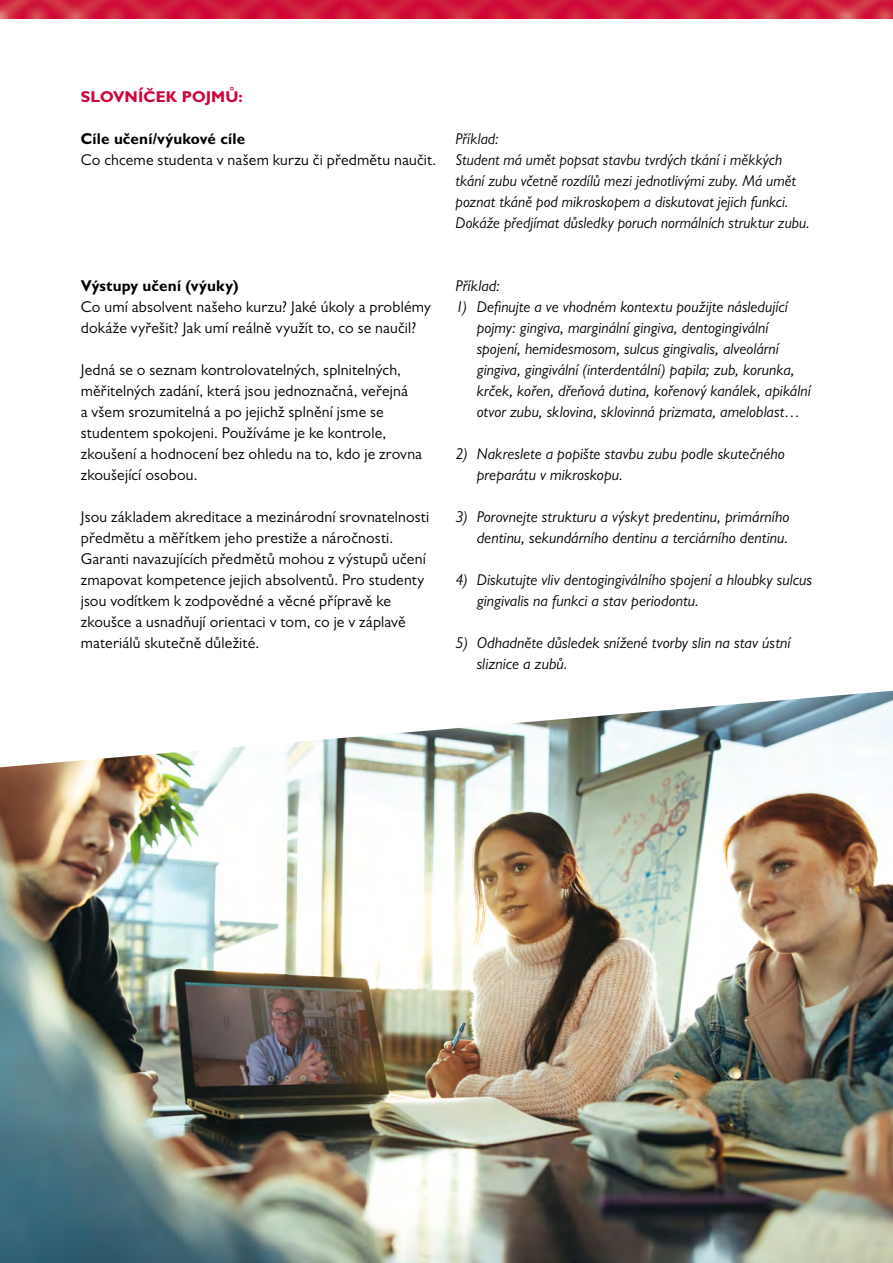
<style>
.page{position:relative;width:893px;height:1263px;background:#fff}
.page>*{position:absolute;margin:0;border:0;box-sizing:border-box;transform-origin:0 0}
.ZAKLAD{font:italic 15.75px/21px "Gill Sans MT Pro";letter-spacing:.005em;color:#000}
.ZAKLAD-2{font:15.75px/21px "Gill Sans MT Pro";letter-spacing:.01em;color:#000}
.ODSAZENI{font:700 15.75px "Gill Sans MT Pro";letter-spacing:.005em;color:#ce0538}
.s1{font-weight:700}
</style>
<div class="page">
<img style="left:0;top:0;width:893px;height:18px">
<img style="left:0;top:691px;width:893px;height:572px">
<p class="ODSAZENI" style="left:81px;top:87px;width:163px">SLOVNÍČEK POJMŮ:</p>
<p class="ZAKLAD-2" style="left:81px;top:128px;width:357px"><span class="s1">Cíle učení/výukové cíle<br></span>Co chceme studenta v našem kurzu či předmětu naučit.</p>
<p class="ZAKLAD-2" style="left:81px;top:275px;width:351px"><span class="s1">Výstupy učení (výuky)<br></span>Co umí absolvent našeho kurzu? Jaké úkoly a problémy dokáže vyřešit? Jak umí reálně využít to, co se naučil?</p>
<p class="ZAKLAD-2" style="left:81px;top:359px;width:343px">Jedná se o seznam kontrolovatelných, splnitelných, měřitelných zadání, která jsou jednoznačná, veřejná<br>a všem srozumitelná a po jejichž splnění jsme se studentem spokojeni. Používáme je ke kontrole, zkoušení a hodnocení bez ohledu na to, kdo je zrovna zkoušející osobou.</p>
<p class="ZAKLAD-2" style="left:81px;top:506px;width:350px">Jsou základem akreditace a mezinárodní srovnatelnosti předmětu a měřítkem jeho prestiže a náročnosti.<br>Garanti navazujících předmětů mohou z výstupů učení zmapovat kompetence jejich absolventů. Pro studenty jsou vodítkem k zodpovědné a věcné přípravě ke zkoušce a usnadňují orientaci v tom, co je v záplavě materiálů skutečně důležité.</p>
<p class="ZAKLAD" style="left:455px;top:128px;width:356px">Příklad:<br>Student má umět popsat stavbu tvrdých tkání i měkkých tkání zubu včetně rozdílů mezi jednotlivými zuby. Má umět poznat tkáně pod mikroskopem a diskutovat jejich funkci.<br>Dokáže předjímat důsledky poruch normálních struktur zubu.</p>
<p class="ZAKLAD" style="left:455px;top:275px;width:46px">Příklad:</p>
<p class="ZAKLAD" style="left:477px;top:296px;width:335px;text-indent:-21px">1) Definujte a ve vhodném kontextu použijte následující pojmy: gingiva, marginální gingiva, dentogingivální spojení, hemidesmosom, sulcus gingivalis, alveolární gingiva, gingivální (interdentální) papila; zub, korunka, krček, kořen, dřeňová dutina, kořenový kanálek, apikální otvor zubu, sklovina, sklovinná prizmata, ameloblast…</p>
<p class="ZAKLAD" style="left:477px;top:443px;width:310px;text-indent:-21px">2) Nakreslete a popište stavbu zubu podle skutečného preparátu v mikroskopu.</p>
<p class="ZAKLAD" style="left:455px;top:506px;width:335px;text-align:right">3) Porovnejte strukturu a výskyt predentinu, primárního dentinu, sekundárního dentinu a terciárního dentinu.</p>
<p class="ZAKLAD" style="left:477px;top:569px;width:337px;text-indent:-21px">4) Diskutujte vliv dentogingiválního spojení a hloubky sulcus gingivalis na funkci a stav periodontu.</p>
<p class="ZAKLAD" style="left:477px;top:632px;width:315px;text-indent:-21px">5) Odhadněte důsledek snížené tvorby slin na stav ústní sliznice a zubů.</p>
</div>
